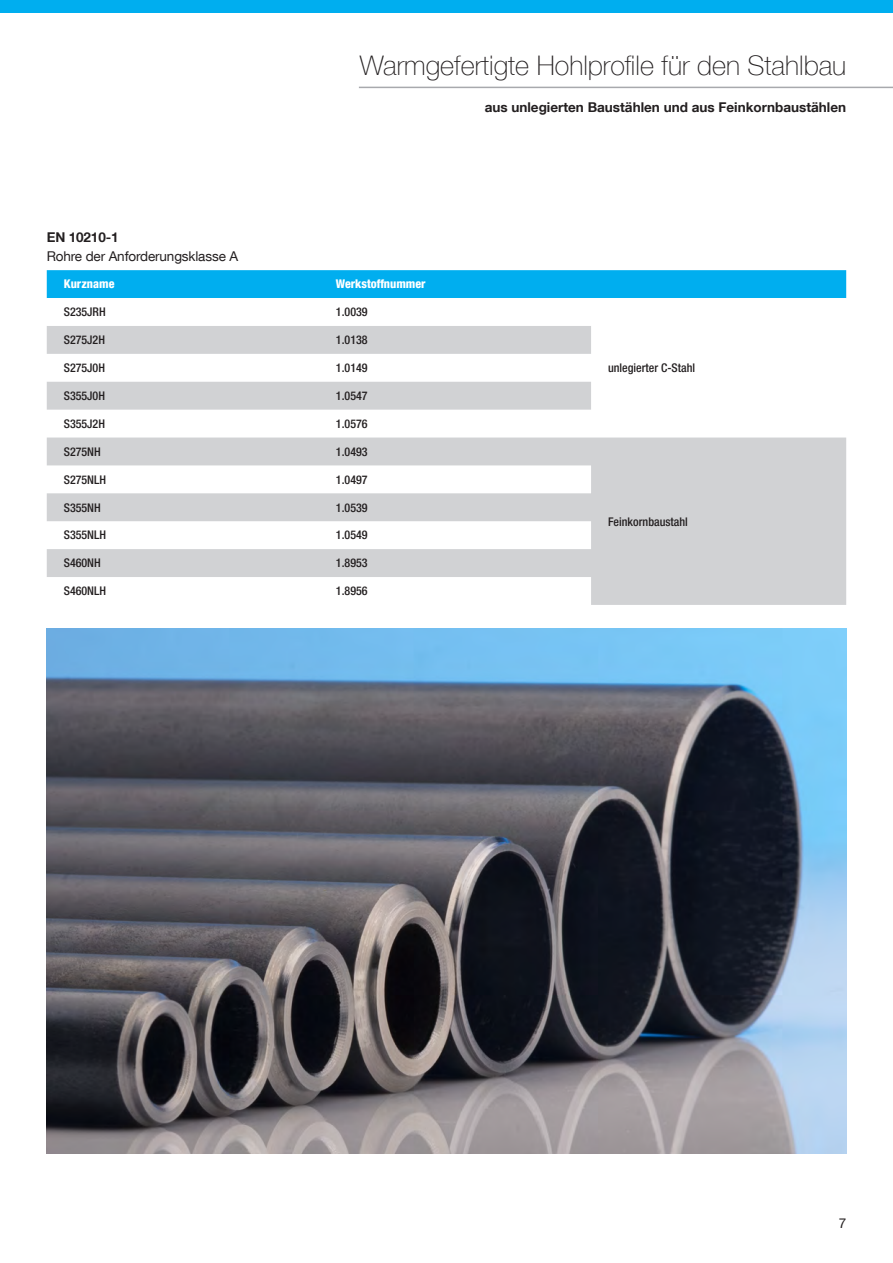
<style>
.page{position:relative;width:893px;height:1263px;background:#fff}
.page>*{position:absolute;margin:0;border:0;box-sizing:border-box;transform-origin:0 0}
.Headline_Innenseiten_rechts{font:100 27px "Helvetica Neue LT Com";color:#231f20}
.Subhead_links{font:700 13.5px "Helvetica Neue LT Com";color:#231f20}
.Fließtext{font:13.5px "Helvetica Neue LT Com";letter-spacing:-.01em;color:#231f20}
.Fließtext-2{font:700 13.5px "Helvetica Neue LT Com";letter-spacing:-.01em;color:#231f20}
.Tabelle{font:500 condensed 12px "Helvetica Neue LT Com";color:#231f20}
.Tabelle_Kopfzeile{font:800 condensed 12px "Helvetica Neue LT Com";color:#fff}
</style>
<div class="page">
<img style="left:47px;top:628px;width:799px;height:526px">
<div style="left:0;top:0;width:893px;height:13px;background:#00aeef"></div>
<div style="left:47px;top:270px;width:799px;height:28px;background:#00aeef"></div>
<svg style="left:47px;top:326px;width:799px;height:279px;fill:#d1d2d4"></svg>
<hr style="left:359px;top:87px;width:534px;height:1px;background:#a8a9ad">
<p class="Headline_Innenseiten_rechts" style="left:360px;top:49px;width:488px">Warmgefertigte Hohlprofile für den Stahlbau</p>
<p class="Subhead_links" style="left:485px;top:99px;width:363px">aus unlegierten Baustählen und aus Feinkornbaustählen</p>
<p class="Fließtext-2" style="left:47px;top:229px;width:73px">EN 10210-1</p>
<p class="Fließtext" style="left:47px;top:248px;width:193px">Rohre der Anforderungsklasse A</p>
<p class="Tabelle_Kopfzeile" style="left:64px;top:277px;width:52px">Kurzname</p>
<p class="Tabelle_Kopfzeile" style="left:336px;top:277px;width:91px">Werkstoffnummer</p>
<p class="Tabelle" style="left:64px;top:305px;width:43px">S235JRH</p>
<p class="Tabelle" style="left:336px;top:305px;width:33px">1.0039</p>
<p class="Tabelle" style="left:64px;top:333px;width:43px">S275J2H</p>
<p class="Tabelle" style="left:336px;top:333px;width:33px">1.0138</p>
<p class="Tabelle" style="left:64px;top:361px;width:43px">S275J0H</p>
<p class="Tabelle" style="left:336px;top:361px;width:33px">1.0149</p>
<p class="Tabelle" style="left:64px;top:389px;width:43px">S355J0H</p>
<p class="Tabelle" style="left:336px;top:389px;width:33px">1.0547</p>
<p class="Tabelle" style="left:64px;top:416px;width:43px">S355J2H</p>
<p class="Tabelle" style="left:336px;top:416px;width:33px">1.0576</p>
<p class="Tabelle" style="left:64px;top:444px;width:39px">S275NH</p>
<p class="Tabelle" style="left:336px;top:444px;width:33px">1.0493</p>
<p class="Tabelle" style="left:64px;top:472px;width:44px">S275NLH</p>
<p class="Tabelle" style="left:336px;top:472px;width:33px">1.0497</p>
<p class="Tabelle" style="left:64px;top:500px;width:39px">S355NH</p>
<p class="Tabelle" style="left:336px;top:500px;width:33px">1.0539</p>
<p class="Tabelle" style="left:64px;top:528px;width:44px">S355NLH</p>
<p class="Tabelle" style="left:336px;top:528px;width:33px">1.0549</p>
<p class="Tabelle" style="left:64px;top:556px;width:39px">S460NH</p>
<p class="Tabelle" style="left:336px;top:556px;width:33px">1.8953</p>
<p class="Tabelle" style="left:64px;top:584px;width:44px">S460NLH</p>
<p class="Tabelle" style="left:336px;top:584px;width:33px">1.8956</p>
<p class="Tabelle" style="left:608px;top:361px;width:89px">unlegierter C-Stahl</p>
<p class="Tabelle" style="left:608px;top:514px;width:81px">Feinkornbaustahl</p>
<p class="Fließtext" style="left:839px;top:1215px;width:9px">7</p>
</div>
